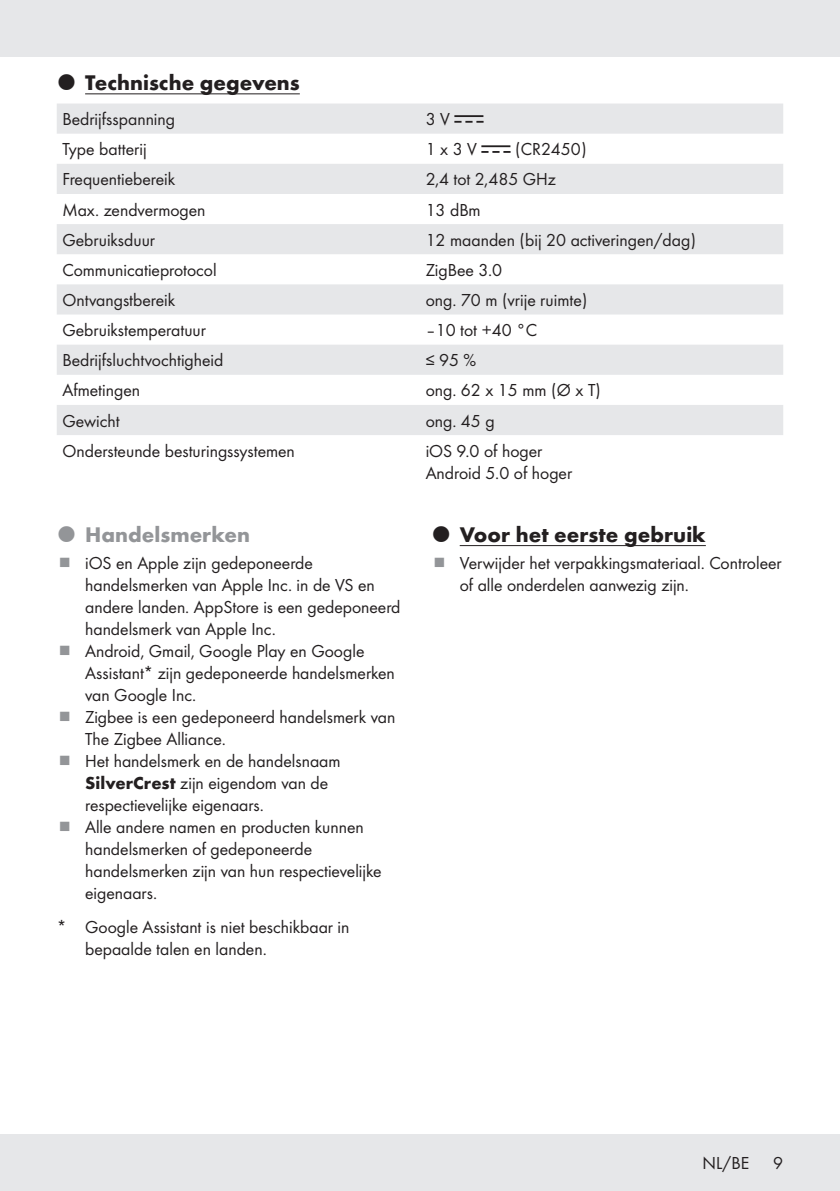
<style>
.page{position:relative;width:840px;height:1191px;background:#fff}
.page>*{position:absolute;margin:0;border:0;box-sizing:border-box;transform-origin:0 0}
.t1{font:700 22px "Futura";color:#231f20}
.t2{font:700 22px "Futura";color:#939598}
.Indent_SB{font:18px/22px "Futura Boo";color:#231f20}
.Body{font:18px "Futura Boo";color:#231f20}
.Body__Table{font:18px "Futura Boo";color:#231f20}
.s1{font-family:"Futura";font-weight:700}
</style>
<div class="page">
<div style="left:0;top:1134px;width:839px;height:57px;background:#e6e7e9"></div>
<div style="left:0;top:0;width:839px;height:57px;background:#e6e7e9"></div>
<hr style="left:85px;top:93px;width:214px;height:1px;background:#231f20">
<svg style="left:57px;top:103px;width:725px;height:332px;fill:#e6e7e9"></svg>
<hr style="left:454px;top:115px;width:29px;height:2px;background:#231f20">
<svg style="left:454px;top:121px;width:29px;height:2px"></svg>
<hr style="left:481px;top:145px;width:29px;height:2px;background:#231f20">
<svg style="left:481px;top:151px;width:29px;height:2px"></svg>
<hr style="left:459px;top:545px;width:246px;height:1px;background:#231f20">
<p class="t1" style="left:85px;top:66px;width:216px">Technische gegevens</p>
<p class="Body" style="left:62px;top:107px;width:114px">Bedrijfsspanning</p>
<p class="Body" style="left:425px;top:107px;width:26px">3V</p>
<p class="Body" style="left:62px;top:137px;width:86px">Type batterij</p>
<p class="Body" style="left:425px;top:137px;width:53px">1x 3V</p>
<p class="Body" style="left:515px;top:137px;width:73px">(CR2450)</p>
<p class="Body" style="left:62px;top:167px;width:114px">Frequentiebereik</p>
<p class="Body" style="left:425px;top:167px;width:132px">2,4 tot 2,485 GHz</p>
<p class="Body" style="left:62px;top:197px;width:145px">Max. zendvermogen</p>
<p class="Body" style="left:425px;top:197px;width:57px">13 dBm</p>
<p class="Body" style="left:62px;top:227px;width:94px">Gebruiksduur</p>
<p class="Body" style="left:425px;top:227px;width:272px">12 maanden (bij 20 activeringen/dag)</p>
<p class="Body" style="left:62px;top:257px;width:156px">Communicatieprotocol</p>
<p class="Body" style="left:425px;top:257px;width:78px">ZigBee 3.0</p>
<p class="Body" style="left:62px;top:288px;width:114px">Ontvangstbereik</p>
<p class="Body" style="left:425px;top:288px;width:163px">ong. 70 m (vrije ruimte)</p>
<p class="Body" style="left:62px;top:318px;width:145px">Gebruikstemperatuur</p>
<p class="Body" style="left:425px;top:318px;width:113px">–10 tot +40 °C</p>
<p class="Body" style="left:62px;top:348px;width:162px">Bedrijfsluchtvochtigheid</p>
<p class="Body" style="left:425px;top:348px;width:52px">≤95%</p>
<p class="Body" style="left:62px;top:378px;width:79px">Afmetingen</p>
<p class="Body" style="left:425px;top:378px;width:177px">ong. 62 x 15 mm (Ø x T)</p>
<p class="Body" style="left:62px;top:408px;width:59px">Gewicht</p>
<p class="Body" style="left:425px;top:408px;width:70px">ong. 45 g</p>
<p class="Body" style="left:62px;top:438px;width:234px">Ondersteunde besturingssystemen</p>
<p class="Body__Table" style="left:425px;top:438px;width:118px">iOS 9.0 of hoger</p>
<p class="Body__Table" style="left:425px;top:460px;width:148px">Android 5.0 of hoger</p>
<p class="t2" style="left:85px;top:518px;width:166px">Handelsmerken</p>
<p class="Indent_SB" style="left:85px;top:551px;width:317px">iOS en Apple zijn gedeponeerde handelsmerken van Apple Inc. in de VS en andere landen. AppStore is een gedeponeerd handelsmerk van Apple Inc.</p>
<p class="Indent_SB" style="left:85px;top:639px;width:311px">Android, Gmail, Google Play en Google<br>Assistant* zijn gedeponeerde handelsmerken van Google Inc.</p>
<p class="Indent_SB" style="left:85px;top:705px;width:311px">Zigbee is een gedeponeerd handelsmerk van<br>The Zigbee Alliance.</p>
<p class="Indent_SB" style="left:85px;top:749px;width:257px">Het handelsmerk en de handelsnaam<br><span class="s1">SilverCrest</span> zijn eigendom van de respectievelijke eigenaars.</p>
<p class="Indent_SB" style="left:85px;top:815px;width:298px">Alle andere namen en producten kunnen handelsmerken of gedeponeerde handelsmerken zijn van hun respectievelijke eigenaars.</p>
<p class="Indent_SB" style="left:85px;top:914px;width:266px;text-indent:-28px">* Google Assistant is niet beschikbaar in bepaalde talen en landen.</p>
<p class="t1" style="left:459px;top:518px;width:247px">Voor het eerste gebruik</p>
<p class="Indent_SB" style="left:459px;top:551px;width:323px">Verwijder het verpakkingsmateriaal. Controleer of alle onderdelen aanwezig zijn.</p>
<p class="Indent_SB" style="left:702px;top:1151px;width:48px">NL/BE</p>
<p class="Indent_SB" style="left:772px;top:1151px;width:11px">9</p>
</div>
